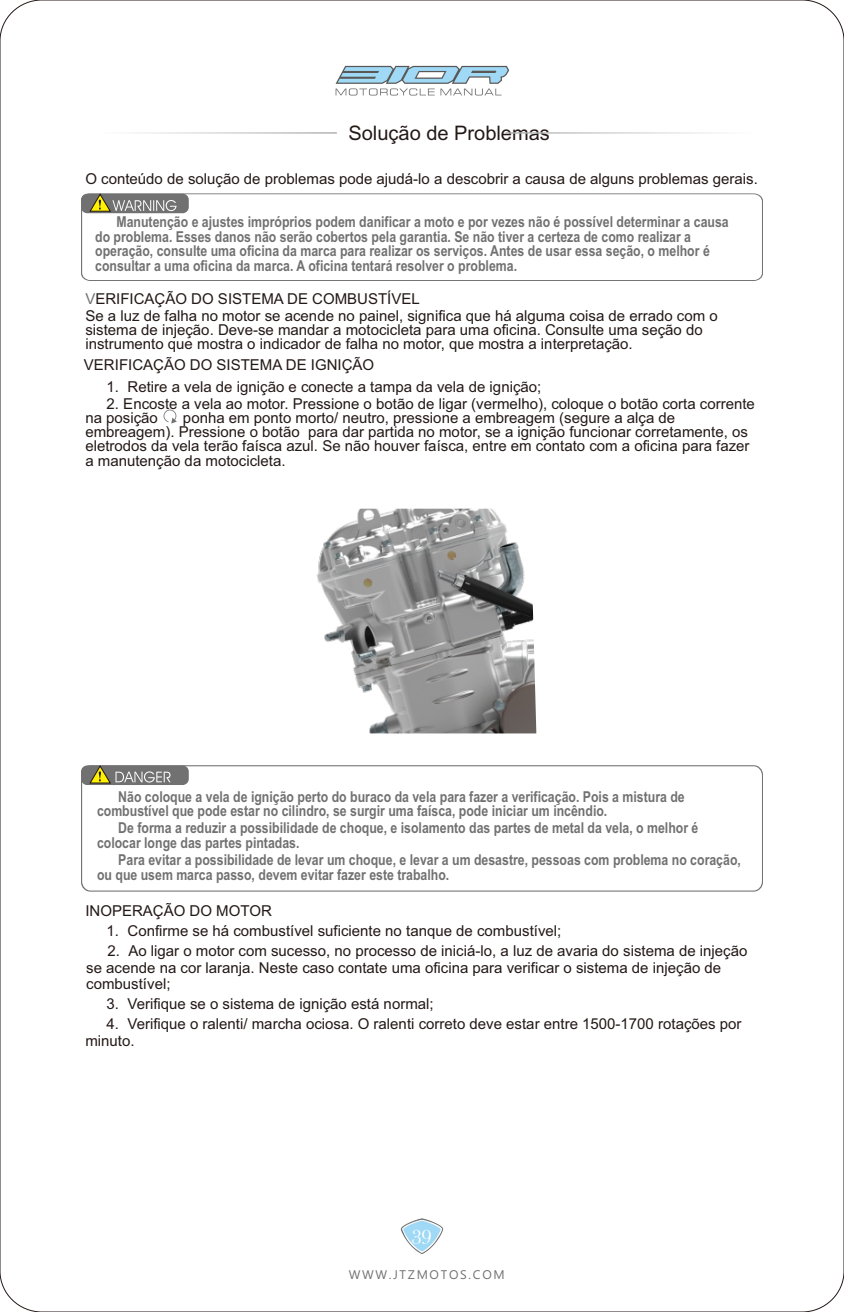
<style>
.page{position:relative;width:844px;height:1312px;background:#fff}
.page>*{position:absolute;margin:0;border:0;box-sizing:border-box;transform-origin:0 0}
.t1{font:20.75px "Bask Old Face";color:#fff}
.t2{font:20px "Arial Unicode MS";color:#231916}
.t3{font:15px/14.2px "Arial";color:#231916}
.t4{font:700 15px/14.5px "Arial Narrow";color:#717171}
.t5{font:12.5px "Yu Gothic UI";letter-spacing:.135em;color:#717171}
.s1{color:#717171}
</style>
<div class="page">
<svg style="left:81px;top:193px;width:681px;height:88px"></svg>
<svg style="left:89px;top:193px;width:87px;height:19px;background:#8c8a77"></svg>
<svg style="left:81px;top:765px;width:681px;height:126px"></svg>
<svg style="left:89px;top:765px;width:81px;height:18px"></svg>
<img style="left:316px;top:508px;width:220px;height:225px">
<svg style="left:142px;top:132px;width:569px;height:2px"></svg>
<svg style="left:163px;top:409px;width:14px;height:14px"></svg>
<svg style="left:401px;top:1218px;width:42px;height:35px"></svg>
<svg style="left:335px;top:66px;width:174px;height:29px"></svg>
<h2 class="t2" style="left:348px;top:125px;width:203px">Solução de Problemas</h2>
<p class="t3" style="left:85px;top:173px;width:673px">O conteúdo de solução de problemas pode ajudá-lo a descobrir a causa de alguns problemas gerais.</p>
<p class="t4" style="left:95px;top:216px;width:635px;text-indent:21px">Manutenção e ajustes impróprios podem danificar a moto e por vezes não é possível determinar a causa do problema. Esses danos não serão cobertos pela garantia. Se não tiver a certeza de como realizar a operação, consulte uma oficina da marca para realizar os serviços. Antes de usar essa seção, o melhor é consultar a uma oficina da marca. A oficina tentará resolver o problema.</p>
<p class="t3" style="left:85px;top:291px;width:633px;line-height:16.8px"><span class="s1">V</span>ERIFICAÇÃO DO SISTEMA DE COMBUSTÍVEL<br>Se a luz de falha no motor se acende no painel, significa que há alguma coisa de errado com o</p>
<p class="t3" style="left:85px;top:324px;width:618px">sistema de injeção. Deve-se mandar a motocicleta para uma oficina. Consulte uma seção do instrumento que mostra o indicador de falha no motor, que mostra a interpretação.</p>
<p class="t3" style="left:107px;top:380px;width:436px">1. Retire a vela de ignição e conecte a tampa da vela de ignição;</p>
<p class="t3" style="left:85px;top:397px;width:671px;text-indent:21px">2. Encoste a vela ao motor. Pressione o botão de ligar (vermelho), coloque o botão corta corrente na posição</p>
<p class="t3" style="left:84px;top:359px;width:292px">VERIFICAÇÃO DO SISTEMA DE IGNIÇÃO</p>
<p class="t3" style="left:85px;top:411px;width:665px;text-indent:98px">ponha em ponto morto/ neutro, pressione a embreagem (segure a alça de embreagem). Pressione o botão para dar partida no motor, se a ignição funcionar corretamente, os eletrodos da vela terão faísca azul. Se não houver faísca, entre em contato com a oficina para fazer a manutenção da motocicleta.</p>
<p class="t4" style="left:97px;top:790px;width:589px;text-indent:21px">Não coloque a vela de ignição perto do buraco da vela para fazer a verificação. Pois a mistura de combustível que pode estar no cilindro, se surgir uma faísca, pode iniciar um incêndio.</p>
<p class="t4" style="left:97px;top:822px;width:602px;text-indent:21px">De forma a reduzir a possibilidade de choque, e isolamento das partes de metal da vela, o melhor é colocar longe das partes pintadas.</p>
<p class="t4" style="left:97px;top:853px;width:645px;text-indent:21px">Para evitar a possibilidade de levar um choque, e levar a um desastre, pessoas com problema no coração, ou que usem marca passo, devem evitar fazer este trabalho.</p>
<p class="t3" style="left:85px;top:905px;width:188px">INOPERAÇÃO DO MOTOR</p>
<p class="t3" style="left:107px;top:924px;width:456px">1. Confirme se há combustível suficiente no tanque de combustível;</p>
<p class="t3" style="left:86px;top:943px;width:662px;line-height:16.8px;text-indent:21px">2. Ao ligar o motor com sucesso, no processo de iniciá-lo, a luz de avaria do sistema de injeção se acende na cor laranja. Neste caso contate uma oficina para verificar o sistema de injeção de combustível;</p>
<p class="t3" style="left:107px;top:997px;width:328px">3. Verifique se o sistema de ignição está normal;</p>
<p class="t3" style="left:85px;top:1016px;width:657px;line-height:16.8px;text-indent:21px">4. Verifique o ralenti/ marcha ociosa. O ralenti correto deve estar entre 1500-1700 rotações por minuto.</p>
<h1 class="t1" style="left:411px;top:1224px;width:22px">39</h1>
<p class="t5" style="left:348px;top:1269px;width:157px">WWW.JTZMOTOS.COM</p>
</div>
